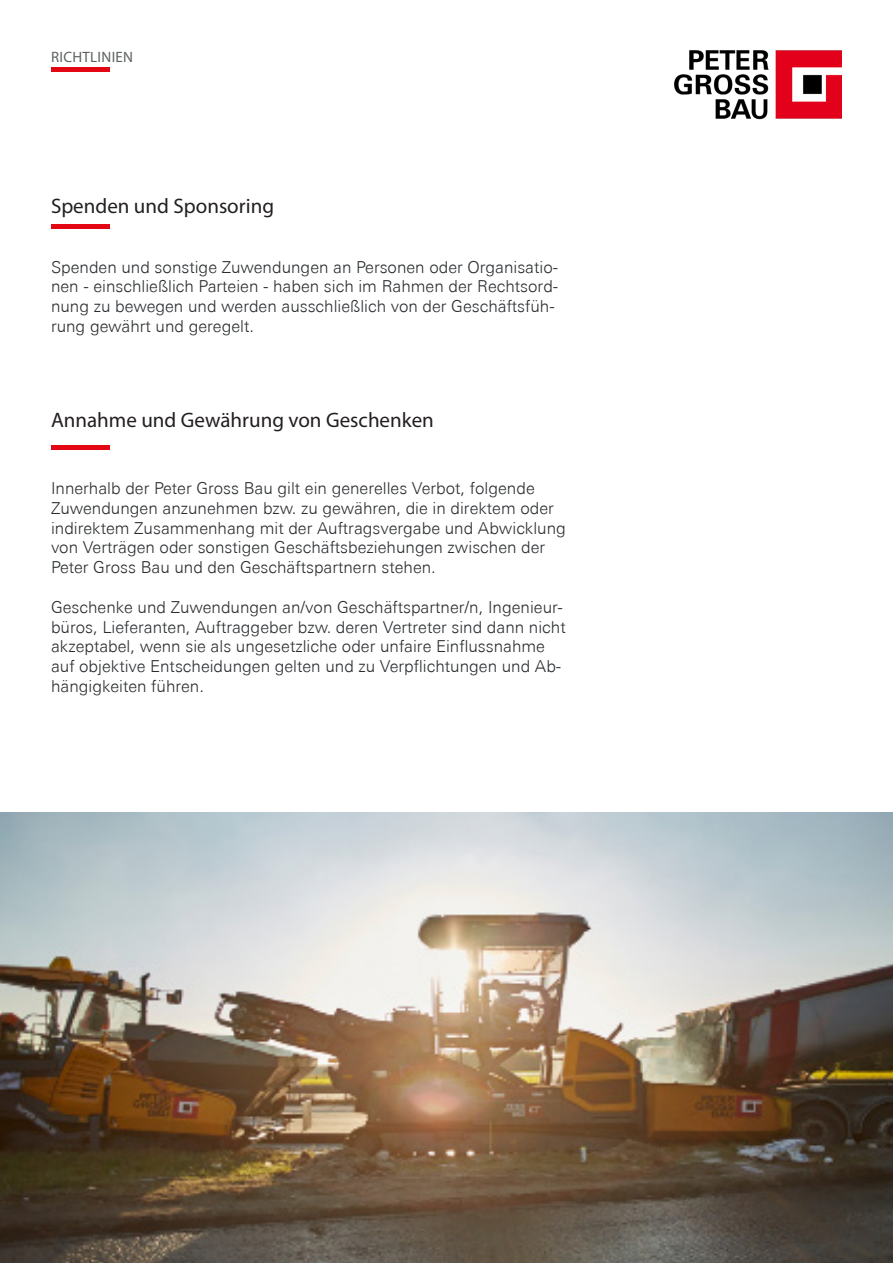
<style>
.page{position:relative;width:893px;height:1263px;background:#fff}
.page>*{position:absolute;margin:0;border:0;box-sizing:border-box;transform-origin:0 0}
.t1{font:21px "Myriad Pro";color:#231f20}
.t2{font:300 16.5px/19.8px "Univers Next Pro";color:#292c2f}
.t3{font:15px "Myriad Pro";letter-spacing:.02em;color:#5d6161}
</style>
<div class="page">
<hr style="left:51px;top:68px;width:59px;height:4px;background:#e30613">
<img style="left:674px;top:50px;width:168px;height:70px">
<hr style="left:51px;top:224px;width:59px;height:4px;background:#e30613">
<div style="left:51px;top:445px;width:59px;height:5px;background:#e30613"></div>
<img style="left:0;top:812px;width:893px;height:451px">
<p class="t3" style="left:51px;top:48px;width:83px">RICHTLINIEN</p>
<p class="t1" style="left:51px;top:193px;width:225px">Spenden und Sponsoring</p>
<p class="t2" style="left:51px;top:257px;width:509px">Spenden und sonstige Zuwendungen an Personen oder Organisatio&shy;nen - einschließlich Parteien - haben sich im Rahmen der Rechtsord&shy;nung zu bewegen und werden ausschließlich von der Geschäftsfüh&shy;rung gewährt und geregelt.</p>
<p class="t1" style="left:51px;top:407px;width:384px">Annahme und Gewährung von Geschenken</p>
<p class="t2" style="left:51px;top:478px;width:516px">Innerhalb der Peter Gross Bau gilt ein generelles Verbot, folgende Zuwendungen anzunehmen bzw. zu gewähren, die in direktem oder indirektem Zusammenhang mit der Auftragsvergabe und Abwicklung von Verträgen oder sonstigen Geschäftsbeziehungen zwischen der Peter Gross Bau und den Geschäftspartnern stehen.</p>
<p class="t2" style="left:51px;top:597px;width:516px">Geschenke und Zuwendungen an/von Geschäftspartner/n, Ingenieur&shy;büros, Lieferanten, Auftraggeber bzw. deren Vertreter sind dann nicht akzeptabel, wenn sie als ungesetzliche oder unfaire Einflussnahme auf objektive Entscheidungen gelten und zu Verpflichtungen und Ab&shy;hängigkeiten führen.</p>
</div>
